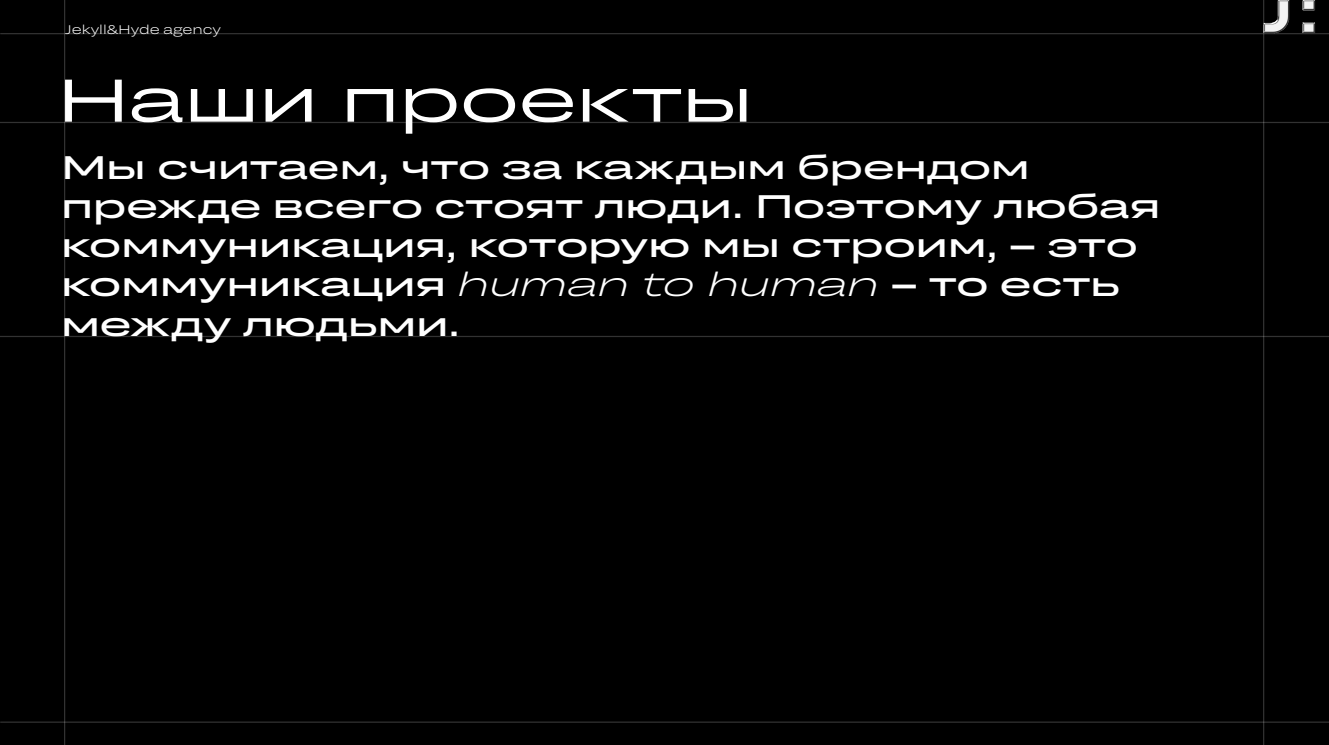
<style>
.page{position:relative;width:1329px;height:745px;background:#fff}
.page>*{position:absolute;margin:0;border:0;box-sizing:border-box;transform-origin:0 0}
.t1{font:60px "Grtsk Giga";letter-spacing:-.01em;color:#fff}
.t2{font:500 32.5px/39px "Grtsk Giga";color:#fff}
.t3{font:300 12.5px "Grtsk Tera";color:#fff}
.s1{font-weight:300;font-style:italic}
</style>
<div class="page">
<div style="left:0;top:0;width:1329px;height:744px;background:#000"></div>
<hr style="left:0;top:721px;width:1329px;height:1px;background:#fff">
<hr style="left:0;top:122px;width:1329px;height:1px;background:#fff">
<hr style="left:64px;top:0;width:1px;height:744px;background:#fff">
<hr style="left:1263px;top:0;width:1px;height:744px;background:#fff">
<hr style="left:0;top:33px;width:1329px;height:1px;background:#fff">
<img style="left:1257px;top:0;width:64px;height:50px">
<hr style="left:0;top:335px;width:1329px;height:2px;background:#fff">
<p class="t3" style="left:65px;top:21px;width:157px">Jekyll&amp;Hyde agency</p>
<h1 class="t1" style="left:57px;top:63px;width:698px">Наши проекты</h1>
<p class="t2" style="left:61px;top:147px;width:1101px">Мы считаем, что за каждым брендом прежде всего стоят люди. Поэтому любая коммуникация, которую мы строим, – это коммуникация <span class="s1">human to human</span> – то есть между людьми.</p>
</div>
